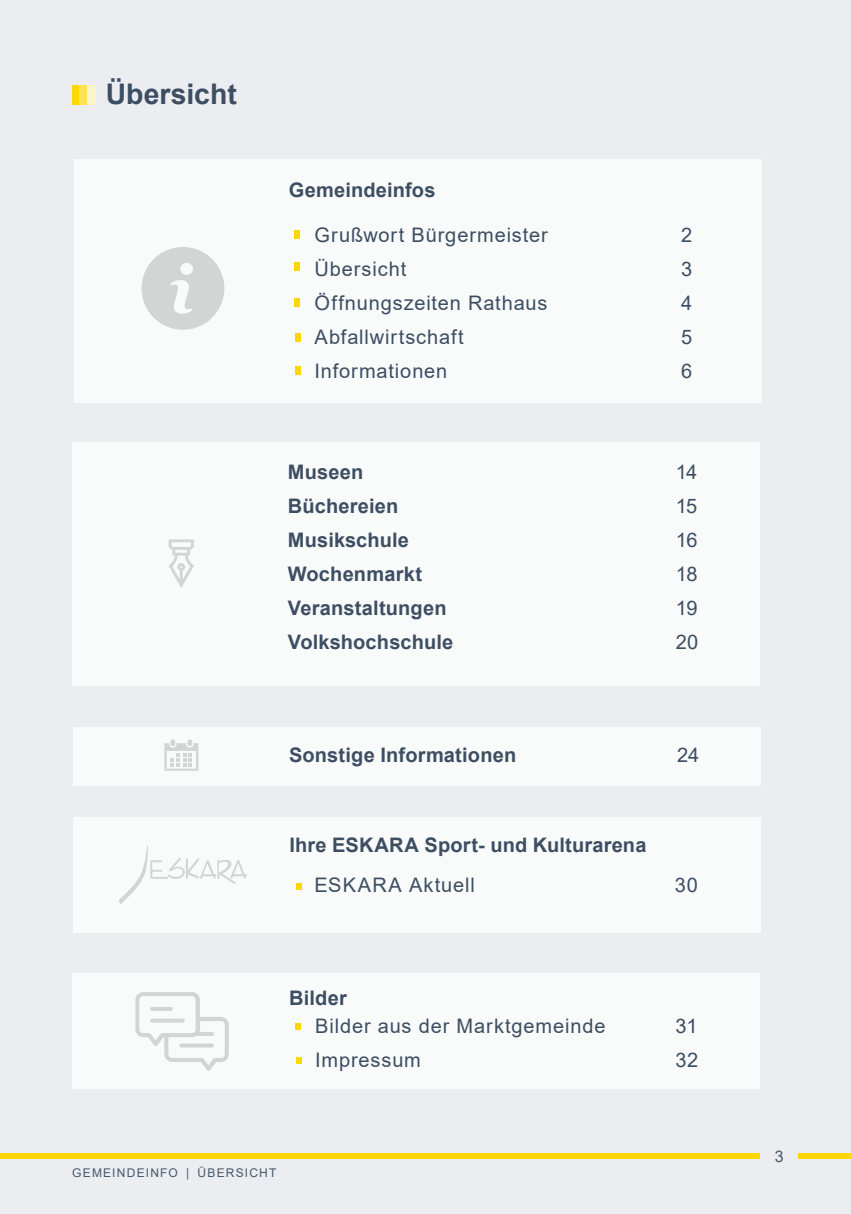
<style>
.page{position:relative;width:851px;height:1214px;background:#fff}
.page>*{position:absolute;margin:0;border:0;box-sizing:border-box;transform-origin:0 0}
.t1{font:700 28.4px "Arial";color:#3d4e62}
.t2{font:20px "Arial";letter-spacing:.045em;color:#3d4e62}
.t3{font:700 20px "Arial";letter-spacing:.01em;color:#3d4e62}
.t4{font:16px "Arial";color:#3d4e62}
.t5{font:12px "Arial";letter-spacing:.1em;color:#3d4e62}
</style>
<div class="page">
<div style="left:0;top:0;width:850px;height:1213px;background:#ebedf0"></div>
<div style="left:73px;top:727px;width:688px;height:58px;background:#fff"></div>
<div style="left:72px;top:442px;width:687px;height:244px;background:#fff"></div>
<div style="left:74px;top:159px;width:687px;height:244px;background:#fff"></div>
<div style="left:72px;top:973px;width:687px;height:116px;background:#fff"></div>
<div style="left:74px;top:85px;width:21px;height:20px;background:#fbf4ca"></div>
<div style="left:73px;top:85px;width:14px;height:20px;background:#ffe34f"></div>
<div style="left:72px;top:85px;width:7px;height:20px;background:#fed700"></div>
<div style="left:294px;top:230px;width:6px;height:8px;background:#fed700"></div>
<div style="left:294px;top:263px;width:6px;height:8px;background:#fed700"></div>
<div style="left:294px;top:298px;width:6px;height:9px;background:#fed700"></div>
<div style="left:798px;top:1152px;width:52px;height:6px;background:#fed700"></div>
<div style="left:0;top:1152px;width:759px;height:6px;background:#fed700"></div>
<svg style="left:141px;top:247px;width:83px;height:83px"></svg>
<svg style="left:164px;top:739px;width:34px;height:31px"></svg>
<svg style="left:135px;top:992px;width:94px;height:78px"></svg>
<svg style="left:168px;top:539px;width:26px;height:49px"></svg>
<div style="left:295px;top:1022px;width:6px;height:7px;background:#fed700"></div>
<div style="left:295px;top:1057px;width:6px;height:7px;background:#fed700"></div>
<div style="left:295px;top:333px;width:5px;height:8px;background:#fed700"></div>
<div style="left:73px;top:817px;width:687px;height:115px;background:#fff"></div>
<svg style="left:296px;top:883px;width:5px;height:6px"></svg>
<svg style="left:118px;top:845px;width:129px;height:59px"></svg>
<div style="left:295px;top:366px;width:5px;height:8px;background:#fed700"></div>
<h1 class="t1" style="left:106px;top:74px;width:132px">Übersicht</h1>
<p class="t3" style="left:289px;top:176px;width:148px">Gemeindeinfos</p>
<p class="t2" style="left:314px;top:221px;width:234px">Grußwort Bürgermeister</p>
<p class="t2" style="left:681px;top:221px;width:13px">2</p>
<p class="t2" style="left:314px;top:255px;width:93px">Übersicht</p>
<p class="t2" style="left:681px;top:255px;width:13px">3</p>
<p class="t2" style="left:314px;top:289px;width:234px">Öffnungszeiten Rathaus</p>
<p class="t2" style="left:681px;top:289px;width:13px">4</p>
<p class="t2" style="left:314px;top:323px;width:150px">Abfallwirtschaft</p>
<p class="t2" style="left:681px;top:323px;width:13px">5</p>
<p class="t2" style="left:314px;top:357px;width:134px">Informationen</p>
<p class="t2" style="left:681px;top:357px;width:13px">6</p>
<p class="t3" style="left:288px;top:458px;width:77px">Museen</p>
<p class="t2" style="left:675px;top:458px;width:23px">14</p>
<p class="t3" style="left:288px;top:492px;width:112px">Büchereien</p>
<p class="t2" style="left:675px;top:492px;width:23px">15</p>
<p class="t3" style="left:288px;top:526px;width:123px">Musikschule</p>
<p class="t2" style="left:675px;top:526px;width:23px">16</p>
<p class="t3" style="left:288px;top:560px;width:136px">Wochenmarkt</p>
<p class="t2" style="left:675px;top:560px;width:23px">18</p>
<p class="t3" style="left:288px;top:594px;width:160px">Veranstaltungen</p>
<p class="t2" style="left:675px;top:594px;width:23px">19</p>
<p class="t3" style="left:288px;top:628px;width:167px">Volkshochschule</p>
<p class="t2" style="left:675px;top:628px;width:24px">20</p>
<p class="t3" style="left:289px;top:741px;width:229px">Sonstige Informationen</p>
<p class="t2" style="left:677px;top:741px;width:23px">24</p>
<p class="t3" style="left:289px;top:830px;width:358px">Ihre ESKARA Sport- und Kulturarena</p>
<p class="t2" style="left:314px;top:871px;width:162px">ESKARA Aktuell</p>
<p class="t2" style="left:674px;top:871px;width:25px">30</p>
<p class="t3" style="left:289px;top:983px;width:59px">Bilder</p>
<p class="t2" style="left:315px;top:1012px;width:292px">Bilder aus der Marktgemeinde</p>
<p class="t2" style="left:675px;top:1012px;width:24px">31</p>
<p class="t2" style="left:315px;top:1046px;width:107px">Impressum</p>
<p class="t2" style="left:675px;top:1046px;width:24px">32</p>
<p class="t5" style="left:72px;top:1164px;width:206px">GEMEINDEINFO | ÜBERSICHT</p>
<p class="t4" style="left:774px;top:1144px;width:10px">3</p>
</div>
